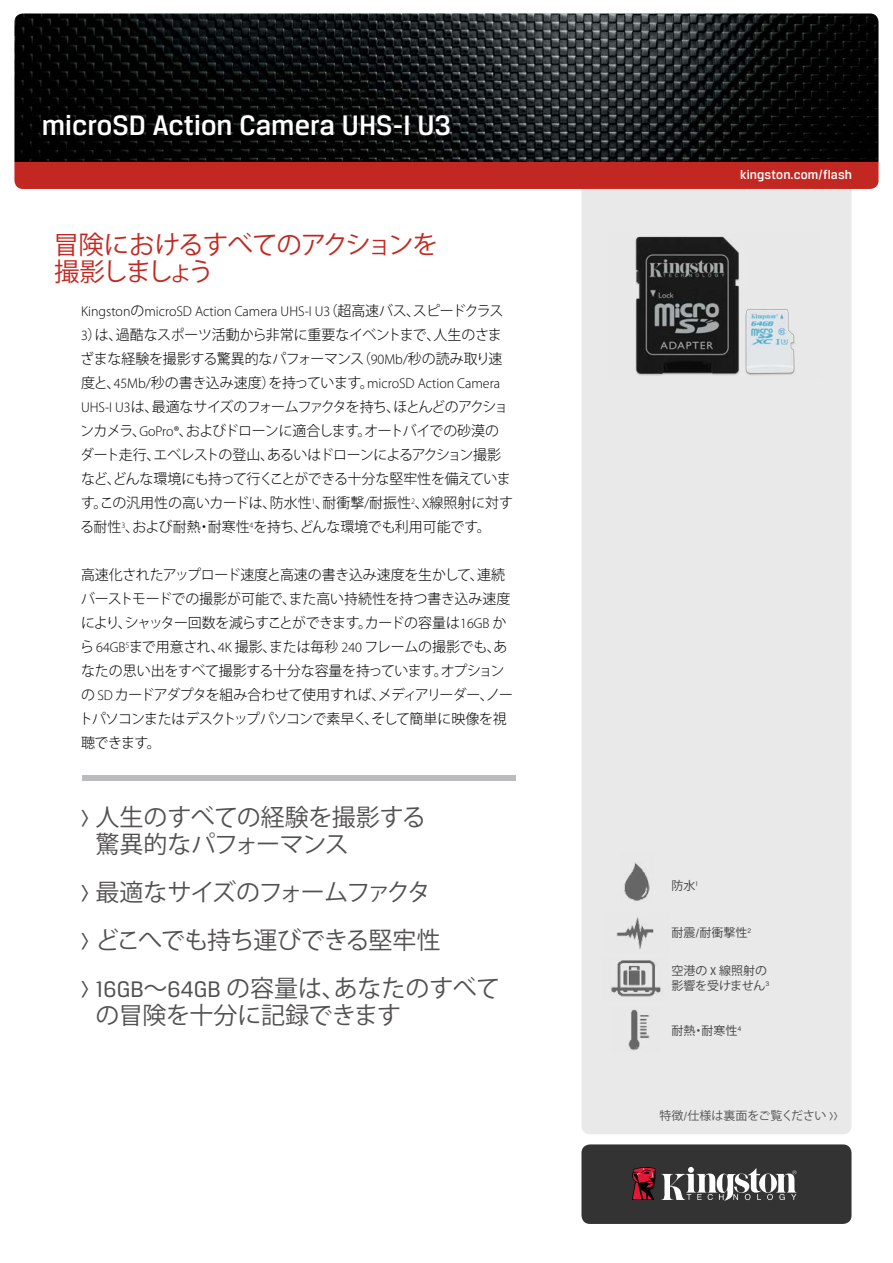
<style>
.page{position:relative;width:893px;height:1263px;background:#fff}
.page>*{position:absolute;margin:0;border:0;box-sizing:border-box;transform-origin:0 0}
.t1{font:500 30px "Breuer Text";color:#fff}
.t2{font:25.5px/27px "Koz Go Pro";letter-spacing:-.05em;color:#c22821}
.t3{font:24px/48px "Koz Go Pro";letter-spacing:-.02em;color:#525051}
.t4{font:300 14.25px/24px "Koz Go Pro";letter-spacing:-.03em;color:#000}
.t5{font:300 14.25px "Myriad Pro";color:#000}
.t6{font:500 13.5px "Breuer Text";letter-spacing:.01em;color:#fff}
.t7{font:12px/14.4px "Koz Go Pro";color:#413f40}
.t8{font:12px "Koz Go Pro";letter-spacing:-.01em;color:#525051}
.s1{font-family:"Koz Go Pro"}
.s2{font-family:"Myriad Pro"}
.s3{font-family:"Breuer Text"}
</style>
<div class="page">
<img style="left:14px;top:14px;width:864px;height:148px">
<div style="left:14px;top:162px;width:864px;height:27px;background:#c22821"></div>
<div style="left:581px;top:189px;width:270px;height:945px;background:#eae9ea"></div>
<div style="left:581px;top:1144px;width:270px;height:80px;background:#333;border-radius:9px"></div>
<svg style="left:632px;top:1167px;width:165px;height:34px"></svg>
<div style="left:82px;top:775px;width:433px;height:6px;background:#babcbe"></div>
<img style="left:608px;top:233px;width:212px;height:146px">
<img style="left:620px;top:852px;width:34px;height:51px">
<img style="left:603px;top:913px;width:67px;height:39px">
<img style="left:612px;top:1007px;width:48px;height:45px">
<img style="left:602px;top:958px;width:67px;height:42px">
<h1 class="t1" style="left:42px;top:109px;width:411px">microSD Action Camera UHS-I U3</h1>
<h2 class="t2" style="left:53px;top:232px;width:386px">冒険におけるすべてのアクションを撮影しましょう</h2>
<p class="t5" style="left:81px;top:303px;width:424px">Kingston<span class="s1">の</span>microSD Action Camera UHS-I U3<span class="s1">（超高速バス、スピードクラス</span></p>
<p class="t4" style="left:81px;top:323px;width:423px"><span class="s2">3</span>）は、過酷なスポーツ活動から非常に重要なイベントまで、人生のさまざまな経験を撮影する驚異的なパフォーマンス（<span class="s2">90Mb/</span>秒の読み取り速</p>
<p class="t5" style="left:81px;top:375px;width:421px"><span class="s1">度と、</span>45Mb/<span class="s1">秒の書き込み速度）を持っています。</span>microSD Action Camera</p>
<p class="t4" style="left:80px;top:395px;width:434px"><span class="s2">UHS-I U3</span>は、最適なサイズのフォームファクタを持ち、ほとんどのアクションカメラ、<span class="s2">GoPro®</span>、およびドローンに適合します。オートバイでの砂漠のダート走行、エベレストの登山、あるいはドローンによるアクション撮影など、どんな環境にも持って行くことができる十分な堅牢性を備えています。この汎用性の高いカードは、防水性<sup>1</sup>、耐衝撃<span class="s2">/</span>耐振性<sup>2</sup>、<span class="s2">X</span>線照射に対する耐性<sup>3</sup>、および耐熱・耐寒性<sup>4</sup>を持ち、どんな環境でも利用可能です。</p>
<p class="t4" style="left:79px;top:563px;width:436px">高速化されたアップロード速度と高速の書き込み速度を生かして、連続バーストモードでの撮影が可能で、また高い持続性を持つ書き込み速度により、シャッター回数を減らすことができます。カードの容量は<span class="s2">16GB</span> から <span class="s2">64GB</span><sup>5</sup>まで用意され、<span class="s2">4K</span> 撮影、または毎秒 <span class="s2">240</span> フレームの撮影でも、あなたの思い出をすべて撮影する十分な容量を持っています。オプションの <span class="s2">SD</span> カードアダプタを組み合わせて使用すれば、メディアリーダー、ノートパソコンまたはデスクトップパソコンで素早く、そして簡単に映像を視聴できます。</p>
<h3 class="t3" style="left:95px;top:805px;width:332px;line-height:27px;text-indent:-15px"><span class="s3">&gt;</span> 人生のすべての経験を撮影する驚異的なパフォーマンス</h3>
<h3 class="t3" style="left:80px;top:869px;width:421px"><span class="s3">&gt;</span> 最適なサイズのフォームファクタ<br><span class="s3">&gt;</span> どこへでも持ち運びできる堅牢性<br><span class="s3">&gt; 16GB</span>～<span class="s3">64GB</span> の容量は、あなたのすべて</h3>
<h3 class="t3" style="left:95px;top:992px;width:307px">の冒険を十分に記録できます</h3>
<p class="t6" style="left:740px;top:167px;width:113px">kingston.com/flash</p>
<p class="t7" style="left:671px;top:878px;width:28px">防水<sup>1</sup></p>
<p class="t7" style="left:671px;top:926px;width:81px">耐震<span class="s3">/</span>耐衝撃性<sup>2</sup></p>
<p class="t7" style="left:671px;top:964px;width:99px">空港の <span class="s3">X</span> 線照射の影響を受けません<sup>3</sup></p>
<p class="t7" style="left:671px;top:1024px;width:71px">耐熱・耐寒性<sup>4</sup></p>
<p class="t8" style="left:660px;top:1108px;width:180px">特徴<span class="s3">/</span>仕様は裏面をご覧ください <span class="s3">&gt;&gt;</span></p>
</div>
